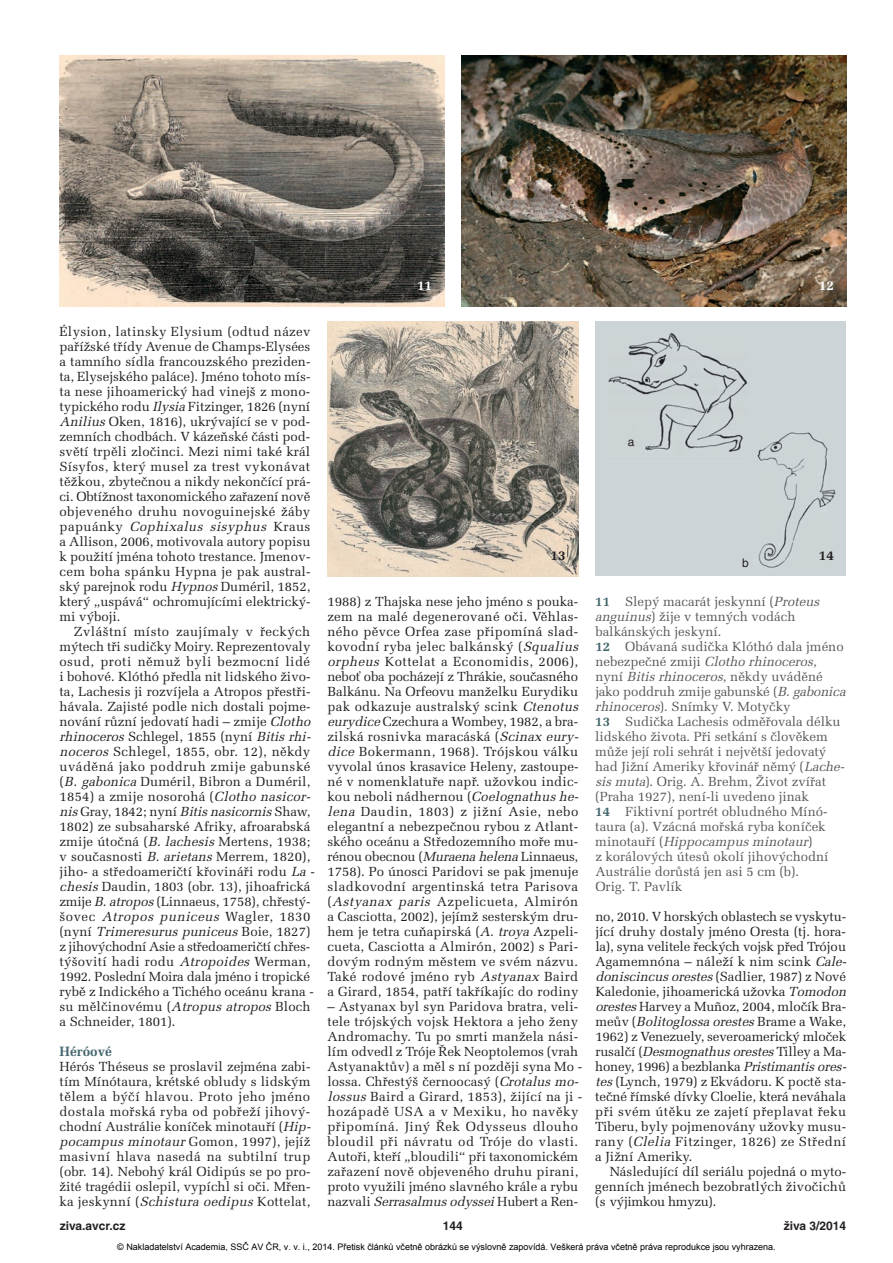
<style>
.page{position:relative;width:893px;height:1263px;background:#fff}
.page>*{position:absolute;margin:0;border:0;box-sizing:border-box;transform-origin:0 0}
.t1{font:700 13.5px "Melior CE";color:#43656c}
.t2{font:700 13.5px "Melior CE";color:#231f20}
.t3{font:700 13.5px "Melior CE";color:#fff}
.t4{font:13.2px/15px "Melior CE";letter-spacing:.005em;color:#231f20}
.t5{font:13.2px/15px "Melior CE";color:#57585a}
.t6{font:700 12px "Helvetica CE";color:#231f20}
.t7{font:12px "Helvetica CE";color:#231f20}
.t8{font:9px "Arial";color:#000}
.s1{font-style:italic}
.s2{font-weight:700;color:#43656c}
</style>
<div class="page">
<img style="left:327px;top:321px;width:251px;height:255px">
<div style="left:595px;top:321px;width:251px;height:255px;background:#ccd4d8"></div>
<img style="left:609px;top:333px;width:138px;height:119px">
<img style="left:757px;top:432px;width:79px;height:136px">
<img style="left:461px;top:55px;width:385px;height:251px">
<img style="left:60px;top:55px;width:384px;height:251px">
<p class="t3" style="left:417px;top:281px;width:17px">11</p>
<p class="t3" style="left:819px;top:281px;width:17px">12</p>
<p class="t4" style="left:60px;top:326px;width:252px;text-align:justify">Élysion, latinsky Elysium (odtud název pařížské třídy Avenue de Champs-Ely sées a tamního sídla francouzského preziden&shy;ta, Elysejského paláce). Jméno tohoto mís&shy;ta nese jihoamerický had vinejš z mono&shy;typického rodu <span class="s1">Ilysia</span>Fitzinger, 1826 (nyní <span class="s1">Anilius</span>Oken, 1816), ukrývající se v pod&shy;zemních chodbách. V kázeňské části pod&shy;světí trpěli zločinci. Mezi nimi také král Sísyfos, který musel za trest vykonávat těžkou, zbytečnou a nikdy nekončící prá&shy;ci. Obtížnost taxonomického zařazení nově objeveného druhu novoguinejské žáby p a p u á n k y <span class="s1">Cophixalus sisyphus</span> K r a u s a Allison, 2006, motivovala autory po pisu k použití jména tohoto trestance. Jmenov&shy;cem boha spánku Hypna je pak austral - ský parejnok rodu <span class="s1">Hypnos</span>Duméril, 1852, který „uspává“ ochromujícími elektrický&shy;mi výboji.</p>
<p class="t4" style="left:60px;top:626px;width:259px;text-indent:14px">Zvláštní místo zaujímaly v řeckých mýtech tři sudičky Moiry. Reprezentovaly osud, proti němuž byli bezmocní lidé i bohové. Klóthó předla nit lidského živo&shy;ta, Lachesis ji rozvíjela a Atropos přestři&shy;hávala. Zajisté podle nich dostali pojme&shy;nování různí jedovatí hadi – zmije <span class="s1">Clotho rhinoceros</span> Schlegel, 1855 (nyní <span class="s1">Bitis rhi&shy;noceros</span> Schlegel, 1855, obr. 12), někdy uváděná jako poddruh zmije gabunské (<span class="s1">B. gabonica</span>Duméril, Bibron a Duméril, 1854) a zmije nosorohá (<span class="s1">Clotho nasicor&shy;nis</span>Gray, 1842; nyní <span class="s1">Bitis nasicornis</span>Shaw, 1802) ze subsaharské Afriky, afroarabská zmije útočná (<span class="s1">B. lachesis</span>Mertens, 1938; v současnosti <span class="s1">B. arietans</span>Merrem, 1820), jiho- a středoameričtí křovináři rodu <span class="s1">La - chesis</span>Daudin, 1803 (obr. 13), jihoafrická zmije <span class="s1">B.atropos</span>(Linnaeus, 1758), chřestý&shy;šovec <span class="s1">Atropos puniceus</span> Wagler, 1830 ( n y n í <span class="s1">Trimeresurus puniceus</span> B o i e , 1 8 2 7 ) z jihovýchodní Asie a středoameričtí chřes - týšovití hadi rodu <span class="s1">Atropoides</span> Werman, 1992. Poslední Moira dala jméno i tropické rybě z Indického a Tichého oceánu krana - su mělčinovému (<span class="s1">Atropus atropos</span>Bloch a Schneider, 1801).</p>
<p class="t1" style="left:60px;top:1047px;width:54px">Héróové</p>
<p class="t4" style="left:60px;top:1061px;width:255px">Hérós Théseus se proslavil zejména zabi&shy;tím Mínótaura, krétské obludy s lidským tělem a býčí hlavou. Proto jeho jméno dostala mořská ryba od pobřeží jihový&shy;chodní Austrálie koníček minotauří (<span class="s1">Hip&shy;pocampus minotaur</span>Gomon, 1997), jejíž masivní hlava nasedá na subtilní trup (obr. 14). Nebohý král Oidipús se po pro&shy;žité tragédii oslepil, vypíchl si oči. Mřen&shy;ka jeskynní (<span class="s1">Schistura oedipus</span>Kottelat,</p>
<p class="t2" style="left:550px;top:551px;width:17px">13</p>
<p class="t4" style="left:327px;top:596px;width:255px">1988) z Thajska nese jeho jméno s pouka&shy;zem na malé degenerované oči. Věhlas - ného pěvce Orfea zase připomíná slad - kovodní ryba jelec balkánský (<span class="s1">Squalius orpheus</span> Kottelat a Economidis, 2006), neboť oba pocházejí z Thrákie, současného Balkánu. Na Orfeovu manželku Eurydiku pak odkazuje australský scink <span class="s1">Ctenotus eurydice</span>Czechura a Wombey, 1982, a bra&shy;zilská rosnivka maracáská (<span class="s1">Scinax eury - dice</span> Bokermann, 1968). Trójskou válku vyvolal únos krasavice Heleny, zastoupe&shy;né v nomenklatuře např. užovkou indic&shy;kou neboli nádhernou (<span class="s1">Coelognathus he - lena</span> Daudin, 1803) z jižní Asie, nebo elegantní a nebezpečnou rybou z Atlant&shy;ského oceánu a Středozemního moře mu - rénou obecnou (<span class="s1">Muraena helena</span>Linnaeus, 1758). Po únosci Paridovi se pak jmenuje sladkovodní argentinská tetra Parisova (<span class="s1">Astyanax paris</span> Azpelicueta, Almirón a Casciotta, 2002), jejímž sesterským dru&shy;hem je tetra cuňapirská (<span class="s1">A. troya</span>Azpeli&shy;cueta, Casciotta a Almirón, 2002) s Pari&shy;dovým rodným městem ve svém názvu.<br>Také rodové jméno ryb <span class="s1">Astyanax</span> Baird a Girard, 1854, patří takříkajíc do rodiny</p>
<p class="t4" style="left:327px;top:1001px;width:256px">– Astyanax byl syn Paridova bratra, veli&shy;tele trójských vojsk Hektora a jeho ženy Andromachy. Tu po smrti manžela nási&shy;lím odvedl z Tróje Řek Neoptolemos (vrah Astyanaktův) a měl s ní později syna Mo - lossa. Chřestýš černoocasý (<span class="s1">Crotalus mo - lossus</span>Baird a Girard, 1853), žijící na ji - hozápadě USA a v Mexiku, ho navěky připomíná. Jiný Řek Odysseus dlouho bloudil při návratu od Tróje do vlasti.<br>Autoři, kteří „bloudili“ při taxonomickém zařazení nově objeveného druhu pirani, proto využili jméno slavného krále a rybu nazvali <span class="s1">Serrasalmus odyssei</span> Hubert a Ren-</p>
<p class="t7" style="left:628px;top:438px;width:8px">a</p>
<p class="t7" style="left:742px;top:558px;width:8px">b</p>
<p class="t2" style="left:819px;top:550px;width:17px">14</p>
<p class="t5" style="left:595px;top:596px;width:255px"><span class="s2">11</span> Slepý macarát jeskynní (<span class="s1">Proteus anguinus</span>) žije v temných vodách balkánských jeskyní.<br><span class="s2">12</span> Obávaná sudička Klóthó dala jméno n eb e z p e č n é z m ij i <span class="s1">Clotho rhinoceros</span>,<br>nyní <span class="s1">Bitis rhinoceros</span>, někdy uváděné jako poddruh zmije gabunské (<span class="s1">B.gabonica rhinoceros</span>). Snímky V. Motyčky<br><span class="s2">13</span> Sudička Lachesis odměřovala délku lidského života. Při setkání s člověkem může její roli sehrát i největší jedovatý had Jižní Ameriky křovinář němý (<span class="s1">Lache&shy;sis muta</span>). Orig. A. Brehm, Život zvířat (Praha 1927), není-li uvedeno jinak<br><span class="s2">14</span> Fiktivní portrét obludného Mínó&shy;taura (a). Vzácná mořská ryba koníček<br>m i n o t a u ř í ( <span class="s1">Hippocampus minotaur</span>)<br>z korálových útesů okolí jihovýchodní Austrálie dorůstá jen asi 5 cm (b).<br>Orig. T. Pavlík</p>
<p class="t4" style="left:595px;top:911px;width:255px">no, 2010. V horských oblastech se vyskytu - jící druhy dostaly jméno Oresta (tj. hora&shy;la), syna velitele řeckých vojsk před Trójou Agamemnóna – náleží k nim scink <span class="s1">Cale&shy;doniscincus orestes</span>(Sadlier, 1987) z Nové Kaledonie, jihoamerická užovka <span class="s1">Tomodon orestes</span>Harvey a Muñoz, 2004, mločík Bra&shy;m e ů v ( <span class="s1">Bolitoglossa orestes</span> B r a m e a Wa k e , 1962) z Venezuely, severoamerický mloček r u s a l č í ( <span class="s1">Desmognathus orestes</span> Ti l l e y a M a - honey, 1996) a bezblanka <span class="s1">Pristimantis ores&shy;tes</span>(Lynch, 1979) z Ekvádoru. K poctě sta&shy;tečné římské dívky Cloelie, která neváhala při svém útěku ze zajetí přeplavat řeku Tiberu, byly pojmenovány užovky musu&shy;rany (<span class="s1">Clelia</span> Fitzinger, 1826) ze Střední a Jižní Ameriky.</p>
<p class="t4" style="left:595px;top:1166px;width:252px;text-align:justify;text-indent:14px">Následující díl seriálu pojedná o myto&shy;genních jménech bezobratlých živočichů (s výjimkou hmyzu).</p>
<p class="t6" style="left:60px;top:1221px;width:67px">ziva.avcr.cz</p>
<p class="t6" style="left:443px;top:1221px;width:22px">144</p>
<p class="t6" style="left:784px;top:1221px;width:64px">živa 3/2014</p>
<p class="t8" style="left:117px;top:1241px;width:660px">© Nakladatelství Academia, SSČ AV ČR, v. v. i., 2014. Přetisk článků včetně obrázků se výslovně zapovídá. Veškerá práva včetně práva reprodukce jsou vyhrazena.</p>
</div>
